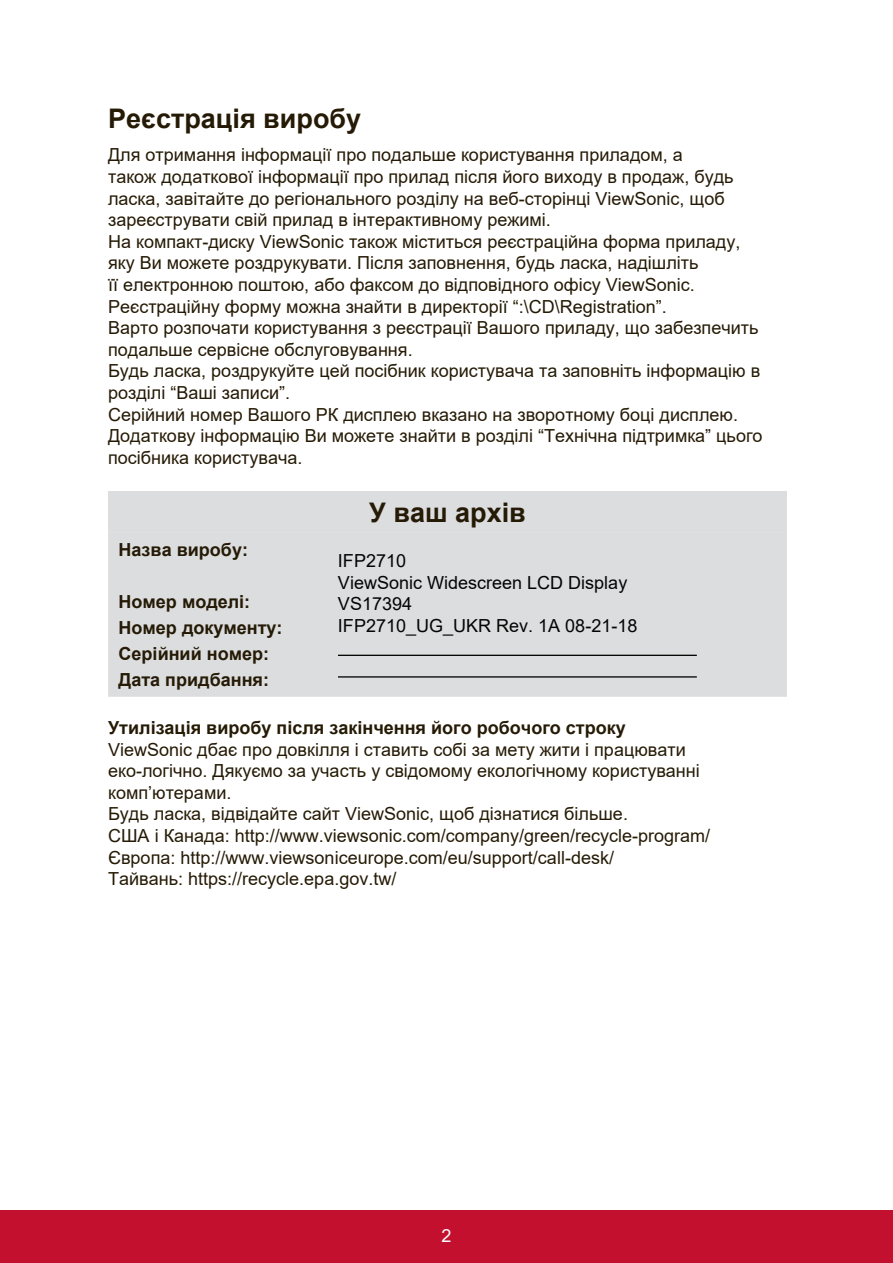
<style>
.page{position:relative;width:893px;height:1263px;background:#fff}
.page>*{position:absolute;margin:0;border:0;box-sizing:border-box;transform-origin:0 0}
.t1{font:700 27px "Arial";color:#251a05}
.t2{font:18px/21.6px "Arial";color:#251a05}
.t3{font:700 18px/26.1px "Arial";color:#251a05}
.t4{font:18px/21.6px "Arial";color:#040503}
.t5{font:18px "Arial";color:#fff}
</style>
<div class="page">
<div style="left:0;top:1210px;width:892px;height:53px;background:#c3102f"></div>
<div style="left:108px;top:491px;width:678px;height:41px;background:#dcdddf"></div>
<div style="left:108px;top:532px;width:678px;height:165px;background:#dcdddf"></div>
<hr style="left:338px;top:654px;width:358px;height:2px;background:#040503">
<hr style="left:338px;top:676px;width:358px;height:1px;background:#040503">
<h1 class="t1" style="left:108px;top:99px;width:254px">Реєстрація виробу</h1>
<p class="t2" style="left:108px;top:144px;width:655px">Для отримання інформації про подальше користування приладом, а<br>також додаткової інформації про прилад після його виходу в продаж, будь ласка, завітайте до регіонального розділу на веб-сторінці ViewSonic, щоб зареєструвати свій прилад в інтерактивному режимі.<br>На компакт-диску ViewSonic також міститься реєстраційна форма приладу, яку Ви можете роздрукувати. Після заповнення, будь ласка, надішліть<br>її електронною поштою, або факсом до відповідного офісу ViewSonic.<br>Реєстраційну форму можна знайти в директорії “:\CD\Registration”.<br>Варто розпочати користування з реєстрації Вашого приладу, що забезпечить подальше сервісне обслуговування.<br>Будь ласка, роздрукуйте цей посібник користувача та заповніть інформацію в розділі “Ваші записи”.<br>Серійний номер Вашого РК дисплею вказано на зворотному боці дисплею.<br>Додаткову інформацію Ви можете знайти в розділі “Технічна підтримка” цього посібника користувача.</p>
<h1 class="t1" style="left:369px;top:493px;width:158px">У ваш архів</h1>
<p class="t3" style="left:118px;top:536px;width:131px">Назва виробу:</p>
<p class="t3" style="left:118px;top:589px;width:165px">Номер моделі:<br>Номер документу:<br>Серійний номер:<br>Дата придбання:</p>
<p class="t4" style="left:338px;top:550px;width:301px">IFP2710<br>ViewSonic Widescreen LCD Display<br>VS17394<br>IFP2710_UG_UKR Rev. 1A 08-21-18</p>
<p class="t3" style="left:108px;top:715px;width:519px">Утилізація виробу після закінчення його робочого строку</p>
<p class="t2" style="left:108px;top:738px;width:603px">ViewSonic дбає про довкілля і ставить собі за мету жити і працювати еко-логічно. Дякуємо за участь у свідомому екологічному користуванні комп’ютерами.<br>Будь ласка, відвідайте сайт ViewSonic, щоб дізнатися більше.<br>США i Канада: http://www.viewsonic.com/company/green/recycle-program/ Європа: http://www.viewsoniceurope.com/eu/support/call-desk/<br>Тайвань: https://recycle.epa.gov.tw/</p>
<p class="t5" style="left:441px;top:1223px;width:12px">2</p>
</div>
